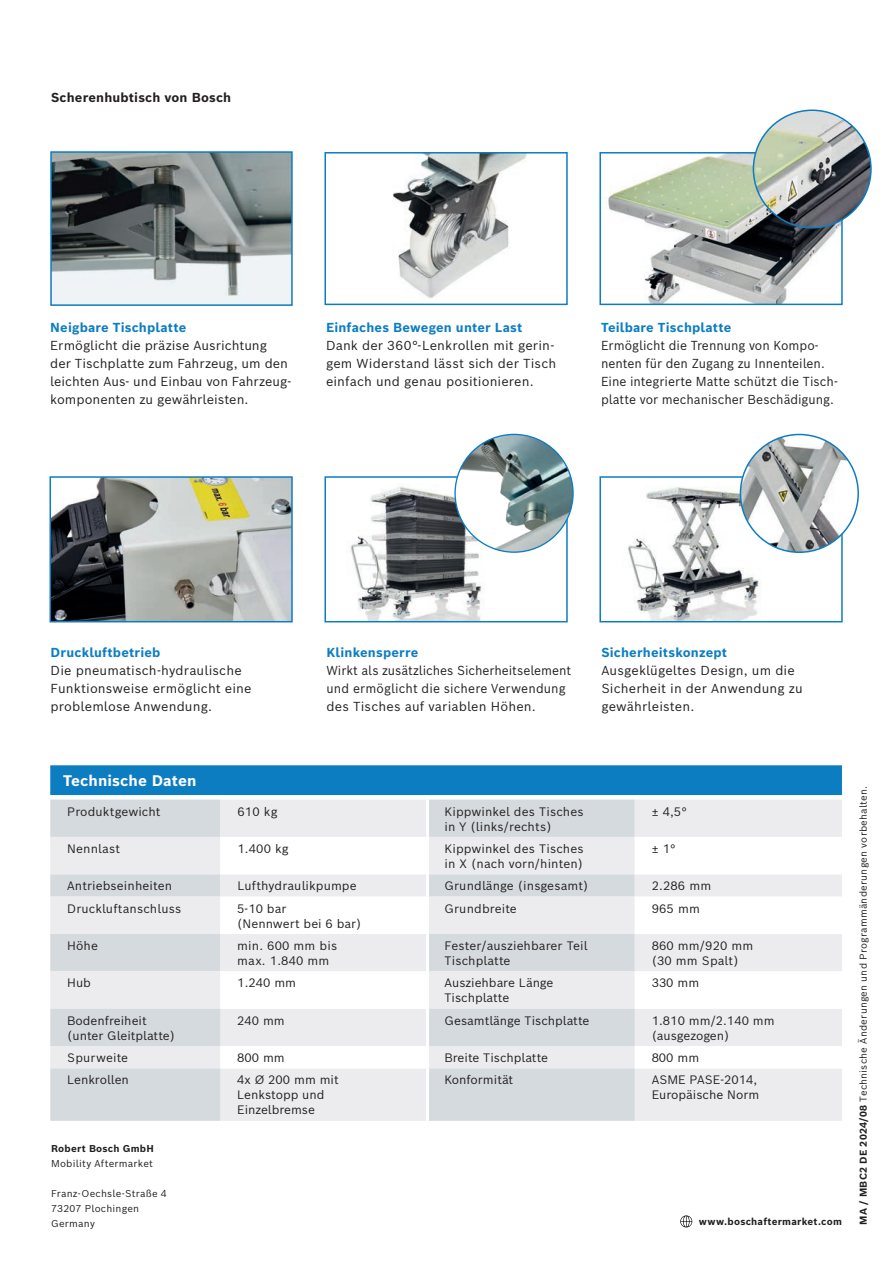
<style>
.page{position:relative;width:893px;height:1263px;background:#fff}
.page>*{position:absolute;margin:0;border:0;box-sizing:border-box;transform-origin:0 0}
.t1{font:700 15px "Bosch Sans";letter-spacing:.005em;color:#fff}
.t2{font:12.75px/18px "Bosch Sans";letter-spacing:.005em;color:#231f20}
.t3{font:12.75px/18px "Bosch Sans";letter-spacing:.005em;color:#231f20;scale:.95 1}
.t4{font:700 12.75px "Bosch Sans";letter-spacing:.015em;color:#0d7dc2}
.t5{font:700 12.75px "Bosch Sans";letter-spacing:.015em;color:#231f20}
.t6{font:12px/15px "Bosch Sans";color:#231f20}
.t7{font:9.75px/15px "Bosch Sans";letter-spacing:.02em;color:#231f20}
.t8{font:700 9.75px "Bosch Sans";letter-spacing:.025em;color:#231f20}
.s1{font-weight:700}
</style>
<div class="page">
<svg style="left:680px;top:1215px;width:12px;height:12px"></svg>
<div style="left:50px;top:765px;width:792px;height:30px;background:#0d7dc2"></div>
<div style="left:50px;top:799px;width:170px;height:38px;background:#d4dade"></div>
<svg style="left:220px;top:799px;width:622px;height:38px;background:#e4e6e9"></svg>
<svg style="left:50px;top:837px;width:792px;height:284px;background:#e6e7ea"></svg>
<svg style="left:220px;top:837px;width:622px;height:231px;fill:#ececee"></svg>
<svg style="left:50px;top:1009px;width:585px;height:112px;background:#e1e4e7"></svg>
<hr style="left:426px;top:799px;width:3px;height:38px;background:#fff">
<hr style="left:426px;top:837px;width:3px;height:37px;background:#fff">
<hr style="left:426px;top:874px;width:3px;height:23px;background:#fff">
<hr style="left:426px;top:897px;width:3px;height:37px;background:#fff">
<hr style="left:426px;top:934px;width:3px;height:37px;background:#fff">
<hr style="left:426px;top:971px;width:3px;height:38px;background:#fff">
<hr style="left:426px;top:1009px;width:3px;height:37px;background:#fff">
<hr style="left:426px;top:1046px;width:3px;height:22px;background:#fff">
<hr style="left:426px;top:1068px;width:3px;height:53px;background:#fff">
<img style="left:393px;top:155px;width:134px;height:144px">
<div style="left:324px;top:152px;width:244px;height:153px;border:2px solid #0d7dc2"></div>
<img style="left:608px;top:155px;width:232px;height:147px">
<div style="left:599px;top:152px;width:244px;height:153px;border:2px solid #0d7dc2"></div>
<img style="left:53px;top:479px;width:237px;height:140px">
<div style="left:50px;top:476px;width:243px;height:146px;border:2px solid #0d7dc2"></div>
<img style="left:350px;top:486px;width:174px;height:133px">
<div style="left:324px;top:476px;width:244px;height:146px;border:2px solid #0d7dc2"></div>
<img style="left:628px;top:479px;width:138px;height:140px">
<div style="left:599px;top:476px;width:244px;height:146px;border:2px solid #0d7dc2"></div>
<img style="left:753px;top:110px;width:118px;height:118px;border-radius:59px">
<div style="left:753px;top:109px;width:119px;height:120px;border:2px solid #0d7dc2;border-radius:50%"></div>
<img style="left:740px;top:434px;width:118px;height:118px;border-radius:59px">
<div style="left:740px;top:434px;width:119px;height:119px;border:2px solid #0d7dc2;border-radius:50%"></div>
<img style="left:457px;top:434px;width:116px;height:118px">
<img style="left:53px;top:154px;width:237px;height:149px">
<div style="left:50px;top:151px;width:243px;height:155px;border:2px solid #0d7dc2"></div>
<p class="t5" style="left:51px;top:89px;width:182px">Scherenhubtisch von Bosch</p>
<p class="t4" style="left:50px;top:319px;width:137px">Neigbare Tischplatte</p>
<p class="t2" style="left:50px;top:336px;width:243px">Ermöglicht die präzise Ausrichtung<br>der Tischplatte zum Fahrzeug, um den leichten Aus- und Einbau von Fahrzeug&shy;komponenten zu gewährleisten.</p>
<p class="t4" style="left:326px;top:319px;width:198px">Einfaches Bewegen unter Last</p>
<p class="t2" style="left:326px;top:336px;width:232px">Dank der 360°-Lenkrollen mit gerin&shy;gem Widerstand lässt sich der Tisch einfach und genau positionieren.</p>
<p class="t4" style="left:601px;top:319px;width:132px">Teilbare Tischplatte</p>
<p class="t3" style="left:601px;top:336px;width:251px">Ermöglicht die Trennung von Kompo&shy;nenten für den Zugang zu Innenteilen.<br>Eine integrierte Matte schützt die Tisch&shy;platte vor mechanischer Beschädigung.</p>
<p class="t4" style="left:51px;top:644px;width:111px">Druckluftbetrieb</p>
<p class="t2" style="left:51px;top:661px;width:202px">Die pneumatisch-hydraulische<br>Funktionsweise ermöglicht eine problemlose Anwendung.</p>
<p class="t4" style="left:326px;top:644px;width:93px">Klinkensperre</p>
<p class="t3" style="left:326px;top:661px;width:259px">Wirkt als zusätzliches Sicherheitselement und ermöglicht die sichere Verwendung des Tisches auf variablen Höhen.</p>
<p class="t4" style="left:601px;top:644px;width:127px">Sicherheitskonzept</p>
<p class="t2" style="left:601px;top:661px;width:203px">Ausgeklügeltes Design, um die<br>Sicherheit in der Anwendung zu gewährleisten.</p>
<p class="t1" style="left:63px;top:771px;width:135px">Technische Daten</p>
<p class="t6" style="left:67px;top:803px;width:95px">Produktgewicht</p>
<p class="t6" style="left:237px;top:803px;width:42px">610 kg</p>
<p class="t6" style="left:445px;top:803px;width:141px">Kippwinkel des Tisches in Y (links/rechts)</p>
<p class="t6" style="left:652px;top:803px;width:37px">± 4,5°</p>
<p class="t6" style="left:67px;top:841px;width:54px">Nennlast</p>
<p class="t6" style="left:237px;top:841px;width:53px">1.400 kg</p>
<p class="t6" style="left:445px;top:841px;width:141px">Kippwinkel des Tisches in X (nach vorn/hinten)</p>
<p class="t6" style="left:652px;top:841px;width:26px">± 1°</p>
<p class="t6" style="left:67px;top:878px;width:106px">Antriebseinheiten</p>
<p class="t6" style="left:237px;top:878px;width:121px">Lufthydraulikpumpe</p>
<p class="t6" style="left:444px;top:878px;width:145px">Grundlänge (insgesamt)</p>
<p class="t6" style="left:652px;top:878px;width:61px">2.286 mm</p>
<p class="t6" style="left:67px;top:900px;width:116px">Druckluftanschluss</p>
<p class="t6" style="left:237px;top:900px;width:125px">5-10 bar<br>(Nennwert bei 6 bar)</p>
<p class="t6" style="left:444px;top:900px;width:74px">Grundbreite</p>
<p class="t6" style="left:652px;top:900px;width:50px">965 mm</p>
<p class="t6" style="left:67px;top:938px;width:32px">Höhe</p>
<p class="t6" style="left:237px;top:938px;width:101px">min. 600 mm bis max. 1.840 mm</p>
<p class="t6" style="left:444px;top:938px;width:144px">Fester/ausziehbarer Teil<br>Tischplatte</p>
<p class="t6" style="left:652px;top:938px;width:103px">860 mm/920 mm (30 mm Spalt)</p>
<p class="t6" style="left:67px;top:975px;width:25px">Hub</p>
<p class="t6" style="left:237px;top:975px;width:60px">1.240 mm</p>
<p class="t6" style="left:444px;top:975px;width:111px">Ausziehbare Länge<br>Tischplatte</p>
<p class="t6" style="left:652px;top:975px;width:49px">330 mm</p>
<p class="t6" style="left:67px;top:1012px;width:109px">Bodenfreiheit (unter Gleitplatte)</p>
<p class="t6" style="left:237px;top:1012px;width:49px">240 mm</p>
<p class="t6" style="left:444px;top:1012px;width:146px">Gesamtlänge Tischplatte</p>
<p class="t6" style="left:652px;top:1012px;width:124px">1.810 mm/2.140 mm (ausgezogen)</p>
<p class="t6" style="left:67px;top:1050px;width:62px">Spurweite</p>
<p class="t6" style="left:237px;top:1050px;width:49px">800 mm</p>
<p class="t6" style="left:444px;top:1050px;width:105px">Breite Tischplatte</p>
<p class="t6" style="left:652px;top:1050px;width:49px">800 mm</p>
<p class="t6" style="left:67px;top:1072px;width:63px">Lenkrollen</p>
<p class="t6" style="left:237px;top:1072px;width:103px">4x Ø 200 mm mit<br>Lenkstopp und<br>Einzelbremse</p>
<p class="t6" style="left:444px;top:1072px;width:70px">Konformität</p>
<p class="t6" style="left:652px;top:1072px;width:109px">ASME PASE-2014,<br>Europäische Norm</p>
<p class="t8" style="left:51px;top:1142px;width:104px">Robert Bosch GmbH</p>
<p class="t7" style="left:51px;top:1155px;width:103px">Mobility Aftermarket</p>
<p class="t7" style="left:51px;top:1185px;width:117px">Franz-Oechsle-Straße 4<br>73207 Plochingen<br>Germany</p>
<p class="t8" style="left:699px;top:1214px;width:144px">www.boschaftermarket.com</p>
<p class="t7" style="left:855px;top:1225px;width:441px;rotate:-90deg"><span class="s1">MA / MBC2 DE 2024/08</span> Technische Änderungen und Programmänderungen vorbehalten.</p>
</div>
